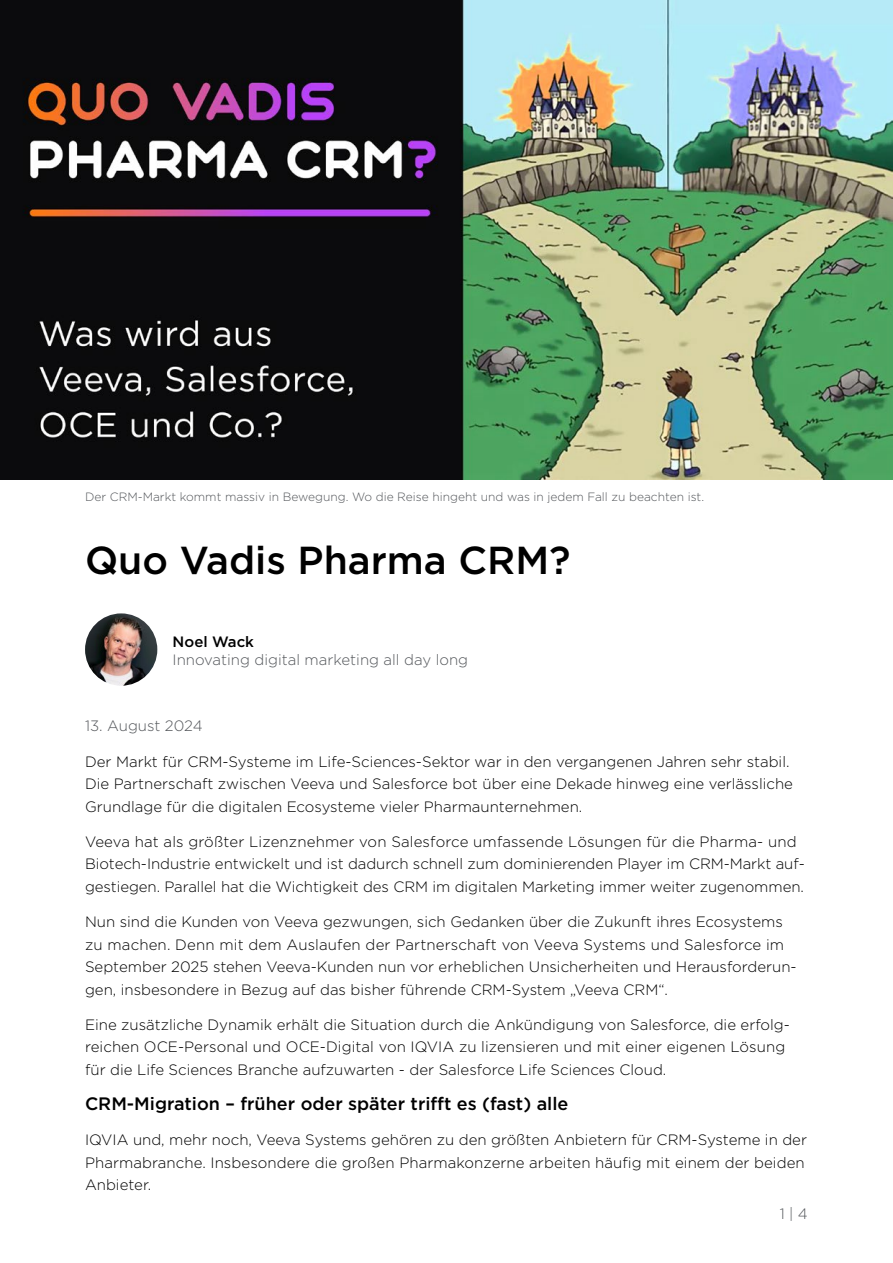
<style>
.page{position:relative;width:893px;height:1263px;background:#fff}
.page>*{position:absolute;margin:0;border:0;box-sizing:border-box;transform-origin:0 0}
.t1{font:500 39px "Gotham";color:#000}
.t2{font:500 18px "Gotham";color:#000}
.t3{font:300 15px/22.5px "Gotham";color:#000}
.t4{font:300 15px "Gotham";color:#53565a}
.t5{font:500 15px "Gotham";color:#000}
.t6{font:300 12px "Gotham";color:#53565a}
</style>
<div class="page">
<img style="left:0;top:0;width:893px;height:480px">
<img style="left:85px;top:613px;width:72px;height:73px;border-radius:36px">
<p class="t6" style="left:85px;top:489px;width:621px">Der CRM-Markt kommt massiv in Bewegung. Wo die Reise hingeht und was in jedem Fall zu beachten ist.</p>
<h1 class="t1" style="left:85px;top:535px;width:487px">Quo Vadis Pharma CRM?</h1>
<p class="t5" style="left:173px;top:631px;width:83px">Noel Wack</p>
<p class="t4" style="left:173px;top:650px;width:297px">Innovating digital marketing all day long</p>
<p class="t4" style="left:85px;top:716px;width:119px">13. August 2024</p>
<p class="t3" style="left:85px;top:749px;width:709px">Der Markt für CRM-Systeme im Life-Sciences-Sektor war in den vergangenen Jahren sehr stabil.<br>Die Partnerschaft zwischen Veeva und Salesforce bot über eine Dekade hinweg eine verlässliche<br>Grundlage für die digitalen Ecosysteme vieler Pharmaunternehmen.</p>
<p class="t3" style="left:85px;top:830px;width:721px">Veeva hat als größter Lizenznehmer von Salesforce umfassende Lösungen für die Pharma- und<br>Biotech-Industrie entwickelt und ist dadurch schnell zum dominierenden Player im CRM-Markt auf&shy;gestiegen. Parallel hat die Wichtigkeit des CRM im digitalen Marketing immer weiter zugenommen.</p>
<p class="t3" style="left:85px;top:910px;width:713px">Nun sind die Kunden von Veeva gezwungen, sich Gedanken über die Zukunft ihres Ecosystems zu machen. Denn mit dem Auslaufen der Partnerschaft von Veeva Systems und Salesforce im September 2025 stehen Veeva-Kunden nun vor erheblichen Unsicherheiten und Herausforderun&shy;gen, insbesondere in Bezug auf das bisher führende CRM-System „Veeva CRM“.</p>
<p class="t3" style="left:85px;top:1013px;width:706px">Eine zusätzliche Dynamik erhält die Situation durch die Ankündigung von Salesforce, die erfolg&shy;reichen OCE-Personal und OCE-Digital von IQVIA zu lizensieren und mit einer eigenen Lösung für die Life Sciences Branche aufzuwarten - der Salesforce Life Sciences Cloud.</p>
<p class="t2" style="left:85px;top:1092px;width:485px">CRM-Migration – früher oder später trifft es (fast) alle</p>
<p class="t3" style="left:85px;top:1128px;width:723px">IQVIA und, mehr noch, Veeva Systems gehören zu den größten Anbietern für CRM-Systeme in der<br>Pharmabranche. Insbesondere die großen Pharmakonzerne arbeiten häufig mit einem der beiden<br>Anbieter.</p>
<p class="t4" style="left:780px;top:1204px;width:30px">1 | 4</p>
</div>
